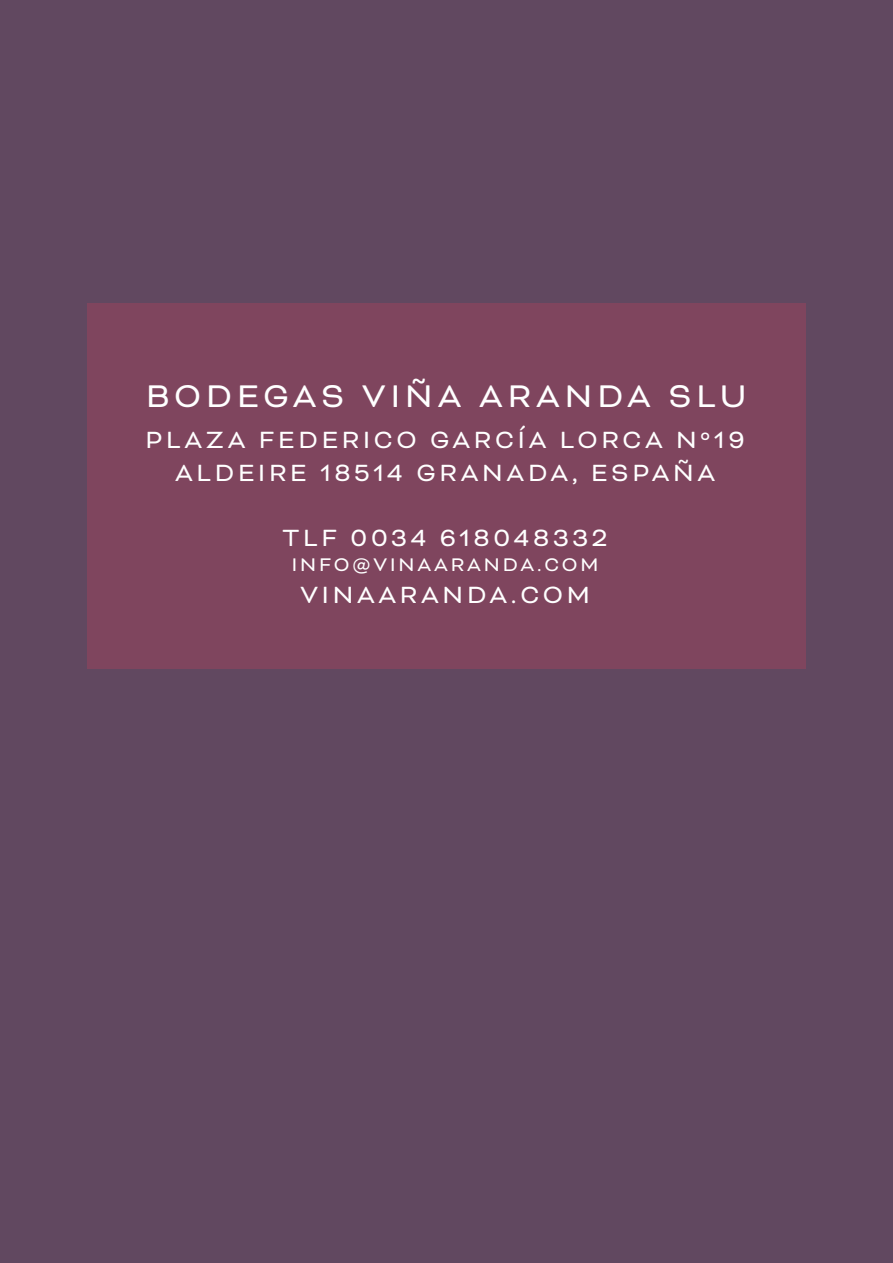
<style>
.page{position:relative;width:893px;height:1263px;background:#614860}
.page>*{position:absolute;margin:0;border:0;box-sizing:border-box;transform-origin:0 0}
.t1{font:36px "Bicyclette";letter-spacing:.14em;color:#fff}
.t2{font:27px/32.4px "Bicyclette";letter-spacing:.14em;color:#fff;text-align:center}
.t3{font:21px "Bicyclette";letter-spacing:.14em;color:#fff}
</style>
<div class="page">
<div style="left:87px;top:303px;width:719px;height:365px;background:#7f455e"></div>
<h1 class="t1" style="left:146px;top:375px;width:602px">BODEGAS VIÑA ARANDA SLU</h1>
<p class="t2" style="left:146px;top:424px;width:600px">PLAZA FEDERICO GARCÍA LORCA Nº19<br>ALDEIRE 18514 GRANADA, ESPAÑA</p>
<p class="t2" style="left:282px;top:521px;width:327px">TLF 0034 618048332</p>
<p class="t3" style="left:292px;top:552px;width:308px">INFO@VINAARANDA.COM</p>
<p class="t2" style="left:300px;top:579px;width:291px">VINAARANDA.COM</p>
</div>
